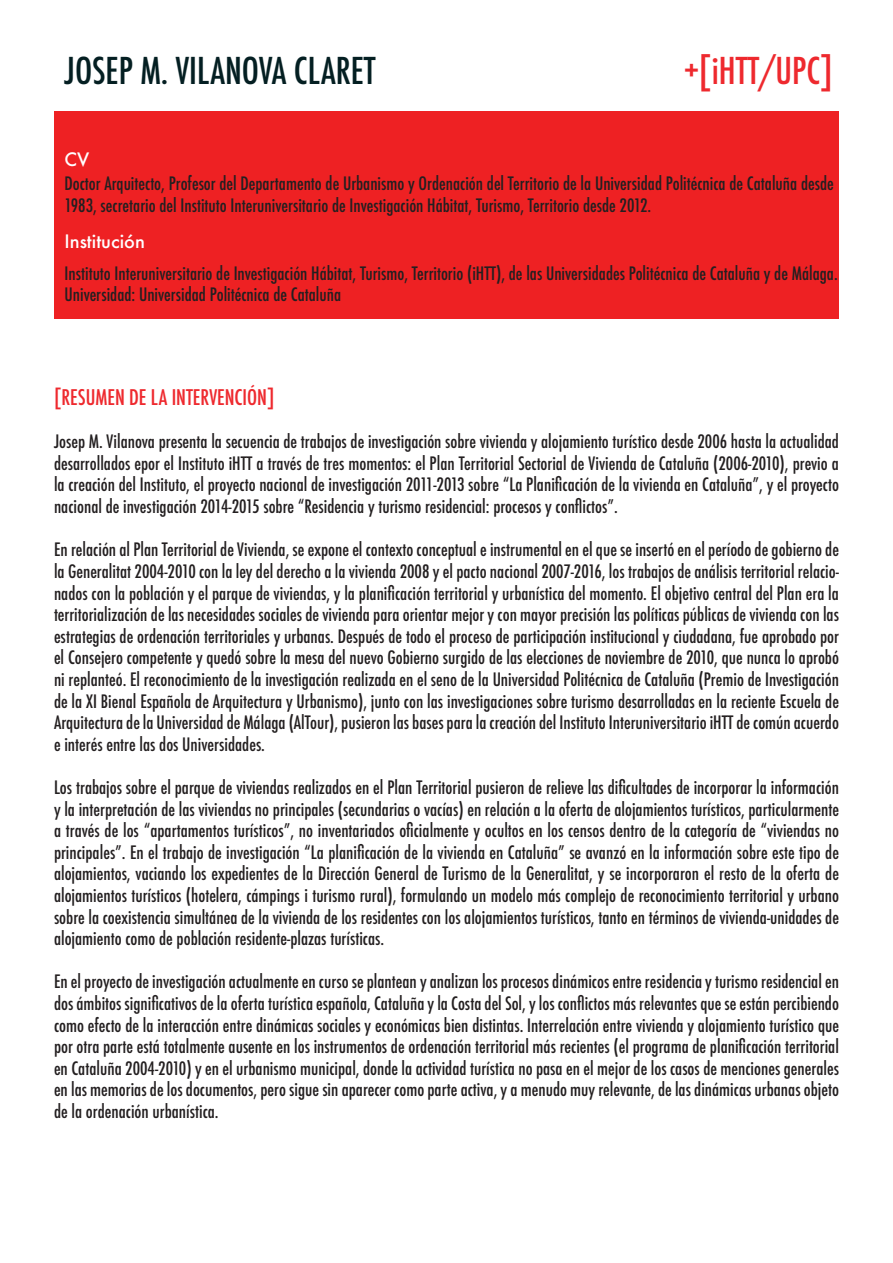
<style>
.page{position:relative;width:893px;height:1263px;background:#fff}
.page>*{position:absolute;margin:0;border:0;box-sizing:border-box;transform-origin:0 0}
.t1{font:500 condensed 36px "Futura";color:#041f22}
.t2{font:500 condensed 36px "Futura";color:#ee292e}
.t3{font:500 condensed 21px "Futura";color:#ee292e}
.t4{font:500 condensed 18px/21.6px "Futura";color:#231f20;text-align:justify}
.t5{font:500 18px "Futura";color:#fff}
</style>
<div class="page">
<div style="left:54px;top:112px;width:785px;height:207px;background:#ee2123"></div>
<p class="t1" style="left:64px;top:48px;width:313px">JOSEP M. VILANOVA CLARET</p>
<p class="t5" style="left:64px;top:147px;width:26px">CV</p>
<p class="t2" style="left:684px;top:48px;width:150px">+[iHTT/UPC]</p>
<p class="t4" style="left:64px;top:173px;width:771px">Doctor Arquitecto, Profesor del Departamento de Urbanismo y Ordenación del Territorio de la Universidad Politécnica de Cataluña desde<br>1983, secretario del Instituto Interuniversitario de Investigación Hábitat, Turismo, Territorio desde 2012.</p>
<p class="t5" style="left:64px;top:229px;width:82px">Institución</p>
<p class="t4" style="left:64px;top:262px;width:775px">Instituto Interuniversitario de Investigación Hábitat, Turismo, Territorio (iHTT), de las Universidades Politécnica de Cataluña y de Málaga.</p>
<p class="t4" style="left:64px;top:284px;width:278px">Universidad: Universidad Politécnica de Cataluña</p>
<p class="t3" style="left:54px;top:384px;width:222px">[RESUMEN DE LA INTERVENCIÓN]</p>
<p class="t4" style="left:54px;top:431px;width:786px">Josep M. Vilanova presenta la secuencia de trabajos de investigación sobre vivienda y alojamiento turístico desde 2006 hasta la actualidad desarrollados epor el Instituto iHTT a través de tres momentos: el Plan Territorial Sectorial de Vivienda de Cataluña (2006-2010), previo a la creación del Instituto, el proyecto nacional de investigación 2011-2013 sobre “La Planificación de la vivienda en Cataluña”, y el proyecto nacional de investigación 2014-2015 sobre “Residencia y turismo residencial: procesos y conflictos”.</p>
<p class="t4" style="left:54px;top:539px;width:786px">En relación al Plan Territorial de Vivienda, se expone el contexto conceptual e instrumental en el que se insertó en el período de gobierno de la Generalitat 2004-2010 con la ley del derecho a la vivienda 2008 y el pacto nacional 2007-2016, los trabajos de análisis territorial relacio&shy;nados con la población y el parque de viviendas, y la planificación territorial y urbanística del momento. El objetivo central del Plan era la territorialización de las necesidades sociales de vivienda para orientar mejor y con mayor precisión las políticas públicas de vivienda con las estrategias de ordenación territoriales y urbanas. Después de todo el proceso de participación institucional y ciudadana, fue aprobado por el Consejero competente y quedó sobre la mesa del nuevo Gobierno surgido de las elecciones de noviembre de 2010, que nunca lo aprobó ni replanteó. El reconocimiento de la investigación realizada en el seno de la Universidad Politécnica de Cataluña (Premio de Investigación de la XI Bienal Española de Arquitectura y Urbanismo), junto con las investigaciones sobre turismo desarrolladas en la reciente Escuela de Arquitectura de la Universidad de Málaga (AlTour), pusieron las bases para la creación del Instituto Interuniversitario iHTT de común acuerdo e interés entre las dos Universidades.</p>
<p class="t4" style="left:54px;top:776px;width:786px">Los trabajos sobre el parque de viviendas realizados en el Plan Territorial pusieron de relieve las dificultades de incorporar la información y la interpretación de las viviendas no principales (secundarias o vacías) en relación a la oferta de alojamientos turísticos, particularmente a través de los “apartamentos turísticos”, no inventariados oficialmente y ocultos en los censos dentro de la categoría de “viviendas no principales”. En el trabajo de investigación “La planificación de la vivienda en Cataluña” se avanzó en la información sobre este tipo de alojamientos, vaciando los expedientes de la Dirección General de Turismo de la Generalitat, y se incorporaron el resto de la oferta de alojamientos turísticos (hotelera, cámpings i turismo rural), formulando un modelo más complejo de reconocimiento territorial y urbano sobre la coexistencia simultánea de la vivienda de los residentes con los alojamientos turísticos, tanto en términos de vivienda-unidades de alojamiento como de población residente-plazas turísticas.</p>
<p class="t4" style="left:54px;top:971px;width:786px">En el proyecto de investigación actualmente en curso se plantean y analizan los procesos dinámicos entre residencia y turismo residencial en dos ámbitos significativos de la oferta turística española, Cataluña y la Costa del Sol, y los conflictos más relevantes que se están percibiendo como efecto de la interacción entre dinámicas sociales y económicas bien distintas. Interrelación entre vivienda y alojamiento turístico que por otra parte está totalmente ausente en los instrumentos de ordenación territorial más recientes (el programa de planificación territorial en Cataluña 2004-2010) y en el urbanismo municipal, donde la actividad turística no pasa en el mejor de los casos de menciones generales en las memorias de los documentos, pero sigue sin aparecer como parte activa, y a menudo muy relevante, de las dinámicas urbanas objeto de la ordenación urbanística.</p>
</div>
